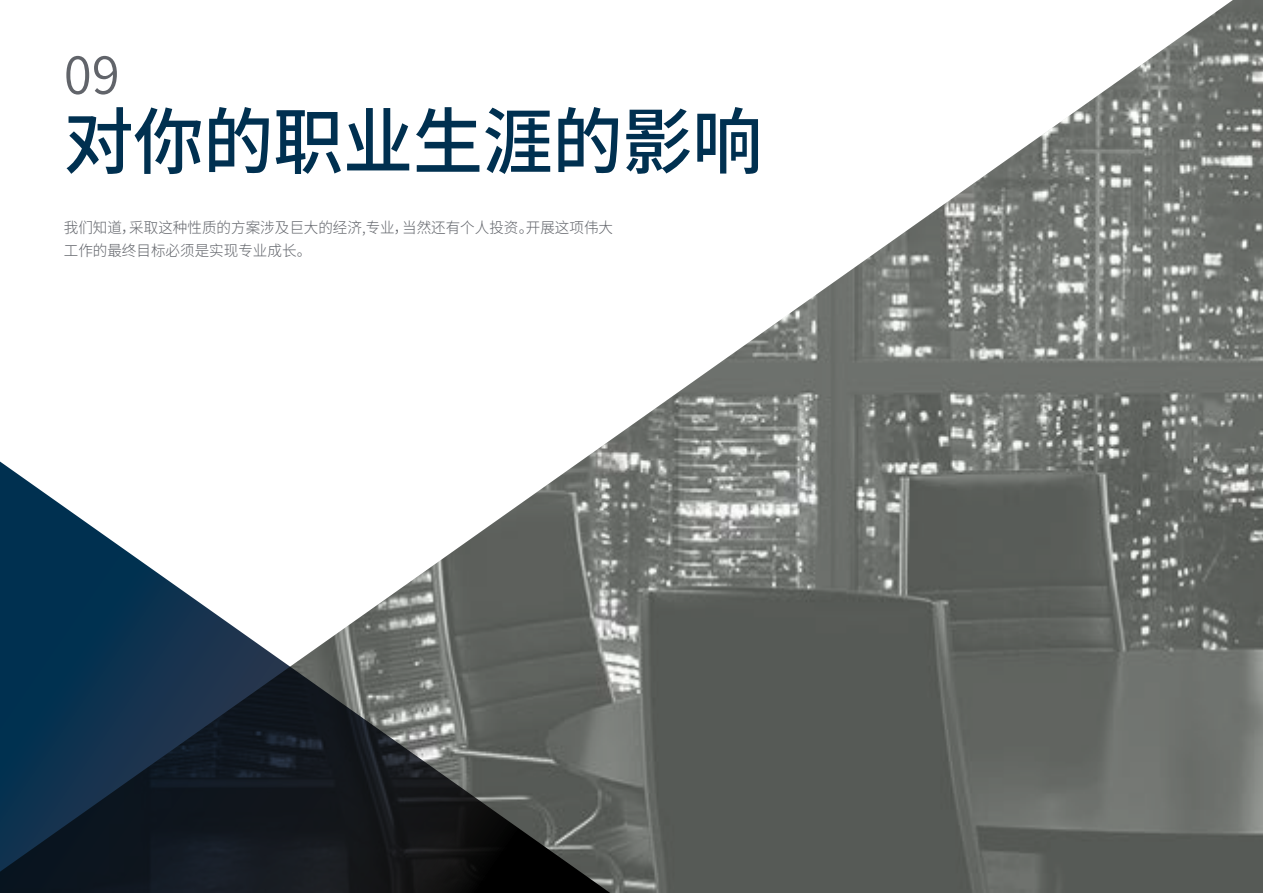
<style>
.page{position:relative;width:1263px;height:893px;background:#fff}
.page>*{position:absolute;margin:0;border:0;box-sizing:border-box;transform-origin:0 0}
.t1{font:500 72px "Source Han Sans CN";color:#003050}
.t2{font:52.5px "Source Han Sans CN";color:#61646a}
.t3{font:300 15px/22.5px "Source Han Sans CN";color:#61646a}
</style>
<div class="page">
<img style="left:602px;top:0;width:661px;height:893px">
<svg style="left:0;top:446px;width:640px;height:447px"></svg>
<h2 class="t2" style="left:64px;top:45px;width:57px">09</h2>
<h1 class="t1" style="left:64px;top:101px;width:700px">对你的职业生涯的影响</h1>
<p class="t3" style="left:64px;top:217px;width:551px">我们知道，采取这种性质的方案涉及巨大的经济,专业，当然还有个人投资。开展这项伟大工作的最终目标必须是实现专业成长。</p>
</div>
